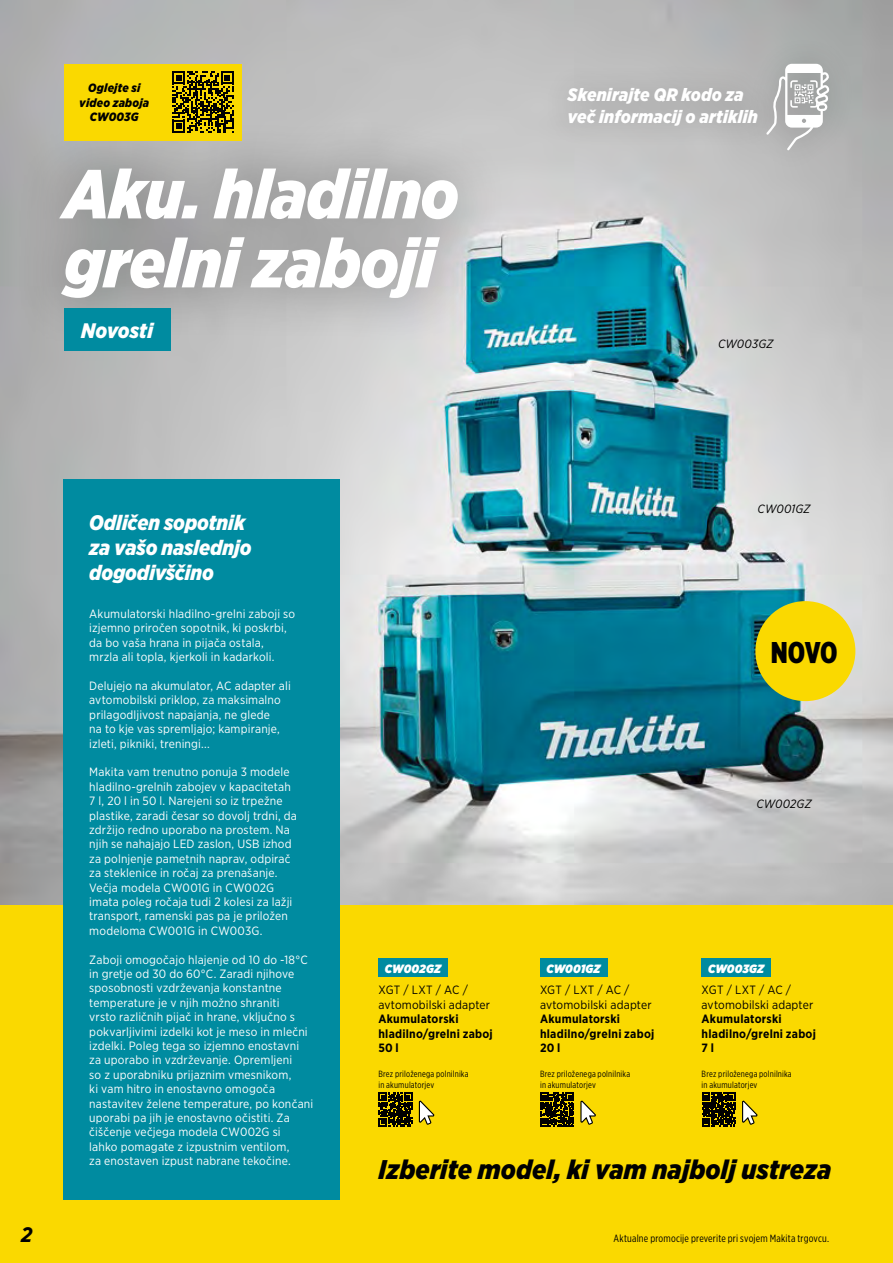
<style>
.page{position:relative;width:893px;height:1263px;background:#fff}
.page>*{position:absolute;margin:0;border:0;box-sizing:border-box;transform-origin:0 0}
.t1{font:italic 900 69px/69px "Gotham Narrow";letter-spacing:-.01em;color:#fff}
.t2{font:900 30px "Gotham X Narrow";color:#000}
.t3{font:italic 900 27px "Gotham Narrow";letter-spacing:.005em;color:#000}
.t4{font:italic 900 21px/25.2px "Gotham Narrow";letter-spacing:-.005em;color:#fff}
.t5{font:italic 700 21px "Gotham Narrow";color:#000}
.t6{font:italic 900 18px/21.6px "Gotham Narrow";letter-spacing:.005em;color:#fff}
.t7{font:12px/14.4px "Gotham Narrow";letter-spacing:.015em;color:#fff}
.t8{font:700 12px/14.4px "Gotham Narrow";letter-spacing:.02em;color:#000}
.t9{font:12px/14.4px "Gotham Narrow";letter-spacing:.015em;color:#000}
.t10{font:italic 900 12px/14.4px "Gotham Narrow";letter-spacing:.015em;color:#000;text-align:center}
.t11{font:italic 900 12px "Gotham Narrow";letter-spacing:.01em;color:#fff}
.t12{font:italic 12px "Gotham Narrow";letter-spacing:.01em;color:#000}
.t13{font:10.5px "Gotham X Narrow";letter-spacing:.015em;color:#000}
.t14{font:9px/10.8px "Gotham X Narrow";letter-spacing:.02em;color:#000}
</style>
<div class="page">
<img style="left:0;top:0;width:893px;height:906px">
<div style="left:0;top:906px;width:893px;height:357px;background:#fad900"></div>
<div style="left:12px;top:115px;width:497px;height:234px;background:#000;opacity:.4"></div>
<div style="left:64px;top:479px;width:276px;height:720px;background:#008ba0"></div>
<div style="left:540px;top:958px;width:68px;height:19px;background:#008ba0"></div>
<svg style="left:580px;top:1101px;width:16px;height:23px"></svg>
<svg style="left:540px;top:1093px;width:34px;height:33px"></svg>
<div style="left:702px;top:958px;width:69px;height:19px;background:#008ba0"></div>
<svg style="left:742px;top:1101px;width:15px;height:23px"></svg>
<svg style="left:702px;top:1093px;width:33px;height:33px"></svg>
<div style="left:378px;top:958px;width:70px;height:19px;background:#008ba0"></div>
<svg style="left:418px;top:1101px;width:16px;height:23px"></svg>
<svg style="left:379px;top:1093px;width:33px;height:33px"></svg>
<div style="left:64px;top:308px;width:106px;height:42px;background:#008ba0"></div>
<div style="left:755px;top:601px;width:100px;height:100px;background:#fad900;border-radius:50%"></div>
<div style="left:165px;top:64px;width:76px;height:76px;background:#fad900"></div>
<svg style="left:172px;top:71px;width:62px;height:62px"></svg>
<div style="left:64px;top:64px;width:101px;height:76px;background:#fad900"></div>
<div style="left:738px;top:34px;width:121px;height:145px;background:#000;opacity:.1"></div>
<svg style="left:784px;top:64px;width:46px;height:86px"></svg>
<div style="left:541px;top:60px;width:243px;height:92px;background:#000;opacity:.1"></div>
<p class="t10" style="left:79px;top:81px;width:71px">Oglejte si video zaboja<br>CW003G</p>
<h3 class="t6" style="left:568px;top:84px;width:192px">Skenirajte QR kodo za več informacij o artiklih</h3>
<h1 class="t1" style="left:64px;top:159px;width:397px">Aku. hladilno grelni zaboji</h1>
<h3 class="t4" style="left:81px;top:318px;width:73px">Novosti</h3>
<p class="t12" style="left:718px;top:336px;width:57px">CW003GZ</p>
<h3 class="t5" style="left:21px;top:1221px;width:13px">2</h3>
<p class="t12" style="left:758px;top:502px;width:54px">CW001GZ</p>
<h3 class="t4" style="left:89px;top:509px;width:164px">Odličen sopotnik za vašo naslednjo dogodivščino</h3>
<p class="t7" style="left:89px;top:606px;width:207px">Akumulatorski hladilno-grelni zaboji so izjemno priročen sopotnik, ki poskrbi, da bo vaša hrana in pijača ostala, mrzla ali topla, kjerkoli in kadarkoli.</p>
<p class="t7" style="left:89px;top:678px;width:203px">Delujejo na akumulator, AC adapter ali avtomobilski priklop, za maksimalno prilagodljivost napajanja, ne glede<br>na to kje vas spremljajo; kampiranje, izleti, pikniki, treningi...</p>
<p class="t7" style="left:89px;top:765px;width:209px">Makita vam trenutno ponuja 3 modele hladilno-grelnih zabojev v kapacitetah 7 l, 20 l in 50 l. Narejeni so iz trpežne plastike, zaradi česar so dovolj trdni, da zdržijo redno uporabo na prostem. Na njih se nahajajo LED zaslon, USB izhod za polnjenje pametnih naprav, odpirač za steklenice in ročaj za prenašanje.<br>Večja modela CW001G in CW002G imata poleg ročaja tudi 2 kolesi za lažji transport, ramenski pas pa je priložen modeloma CW001G in CW003G.</p>
<p class="t7" style="left:89px;top:952px;width:226px">Zaboji omogočajo hlajenje od 10 do -18°C in gretje od 30 do 60°C. Zaradi njihove sposobnosti vzdrževanja konstantne temperature je v njih možno shraniti<br>vrsto različnih pijač in hrane, vključno s pokvarljivimi izdelki kot je meso in mlečni izdelki. Poleg tega so izjemno enostavni za uporabo in vzdrževanje. Opremljeni<br>so z uporabniku prijaznim vmesnikom,<br>ki vam hitro in enostavno omogoča nastavitev želene temperature, po končani uporabi pa jih je enostavno očistiti. Za čiščenje večjega modela CW002G si<br>lahko pomagate z izpustnim ventilom,<br>za enostaven izpust nabrane tekočine.</p>
<p class="t11" style="left:546px;top:960px;width:55px">CW001GZ</p>
<h2 class="t2" style="left:771px;top:634px;width:68px">NOVO</h2>
<p class="t12" style="left:756px;top:796px;width:56px">CW002GZ</p>
<p class="t11" style="left:385px;top:960px;width:58px">CW002GZ</p>
<p class="t9" style="left:378px;top:983px;width:113px">XGT / LXT / AC / avtomobilski adapter</p>
<p class="t8" style="left:378px;top:1012px;width:116px">Akumulatorski hladilno/grelni zaboj<br>50 l</p>
<p class="t14" style="left:378px;top:1068px;width:92px">Brez priloženega polnilnika in akumulatorjev</p>
<p class="t11" style="left:708px;top:960px;width:58px">CW003GZ</p>
<p class="t9" style="left:702px;top:983px;width:113px">XGT / LXT / AC / avtomobilski adapter</p>
<p class="t8" style="left:702px;top:1012px;width:116px">Akumulatorski hladilno/grelni zaboj<br>7 l</p>
<p class="t14" style="left:702px;top:1068px;width:92px">Brez priloženega polnilnika in akumulatorjev</p>
<p class="t9" style="left:540px;top:983px;width:113px">XGT / LXT / AC / avtomobilski adapter</p>
<p class="t8" style="left:540px;top:1012px;width:116px">Akumulatorski hladilno/grelni zaboj<br>20 l</p>
<p class="t14" style="left:540px;top:1068px;width:92px">Brez priloženega polnilnika in akumulatorjev</p>
<h3 class="t3" style="left:378px;top:1152px;width:454px">Izberite model, ki vam najbolj ustreza</h3>
<p class="t13" style="left:614px;top:1232px;width:217px">Aktualne promocije preverite pri svojem Makita trgovcu.</p>
</div>
